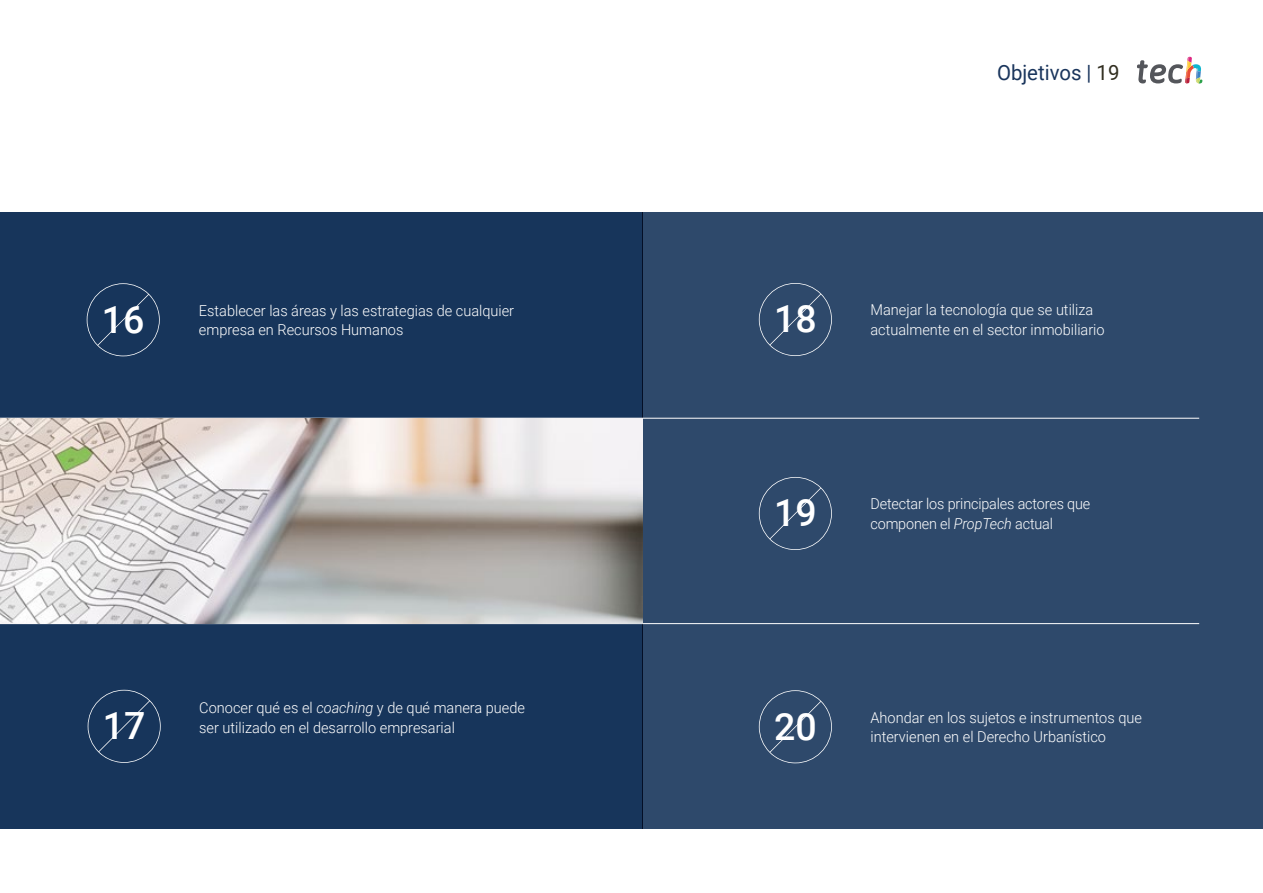
<style>
.page{position:relative;width:1263px;height:893px;background:#fff}
.page>*{position:absolute;margin:0;border:0;box-sizing:border-box;transform-origin:0 0}
.t1{font:500 37.5px "Roboto";color:#fff}
.t2{font:21px "Roboto";color:#1a355c}
.t3{font:300 15px/19.5px "Roboto";color:#fff}
.t4{font:300 15px/19.5px "Roboto";color:#fff;scale:.96 1}
.s1{color:#312e20}
.s2{font-style:italic}
</style>
<div class="page">
<div style="left:0;top:623px;width:642px;height:206px;background:#17355b"></div>
<div style="left:0;top:213px;width:642px;height:205px;background:#17355b"></div>
<div style="left:642px;top:213px;width:621px;height:616px;background:#2e496b"></div>
<svg style="left:87px;top:283px;width:73px;height:73px"></svg>
<svg style="left:88px;top:690px;width:73px;height:73px"></svg>
<svg style="left:759px;top:477px;width:73px;height:73px"></svg>
<svg style="left:759px;top:690px;width:73px;height:73px"></svg>
<hr style="left:0;top:418px;width:1199px;height:1px;background:#fff">
<hr style="left:0;top:623px;width:1199px;height:1px;background:#fff">
<svg style="left:1137px;top:57px;width:65px;height:27px"></svg>
<svg style="left:759px;top:283px;width:73px;height:73px"></svg>
<img style="left:0;top:418px;width:642px;height:205px">
<h2 class="t2" style="left:997px;top:57px;width:124px">Objetivos | <span class="s1">19</span></h2>
<h1 class="t1" style="left:102px;top:293px;width:44px">16</h1>
<p class="t3" style="left:199px;top:300px;width:317px">Establecer las áreas y las estrategias de cualquier</p>
<p class="t3" style="left:199px;top:320px;width:206px">empresa en Recursos Humanos</p>
<h1 class="t1" style="left:774px;top:293px;width:44px">18</h1>
<p class="t3" style="left:870px;top:300px;width:224px">Manejar la tecnología que se utiliza</p>
<p class="t3" style="left:870px;top:319px;width:236px">actualmente en el sector inmobiliario</p>
<h1 class="t1" style="left:774px;top:487px;width:44px">19</h1>
<p class="t4" style="left:870px;top:494px;width:230px">Detectar los principales actores que componen el <span class="s2">PropTech</span> actual</p>
<h1 class="t1" style="left:103px;top:699px;width:44px">17</h1>
<p class="t3" style="left:199px;top:698px;width:327px">Conocer qué es el <span class="s2">coaching</span> y de qué manera puede ser utilizado en el desarrollo empresarial</p>
<p class="t3" style="left:870px;top:707px;width:273px">Ahondar en los sujetos e instrumentos que intervienen en el Derecho Urbanístico</p>
<h1 class="t1" style="left:774px;top:700px;width:44px">20</h1>
</div>
